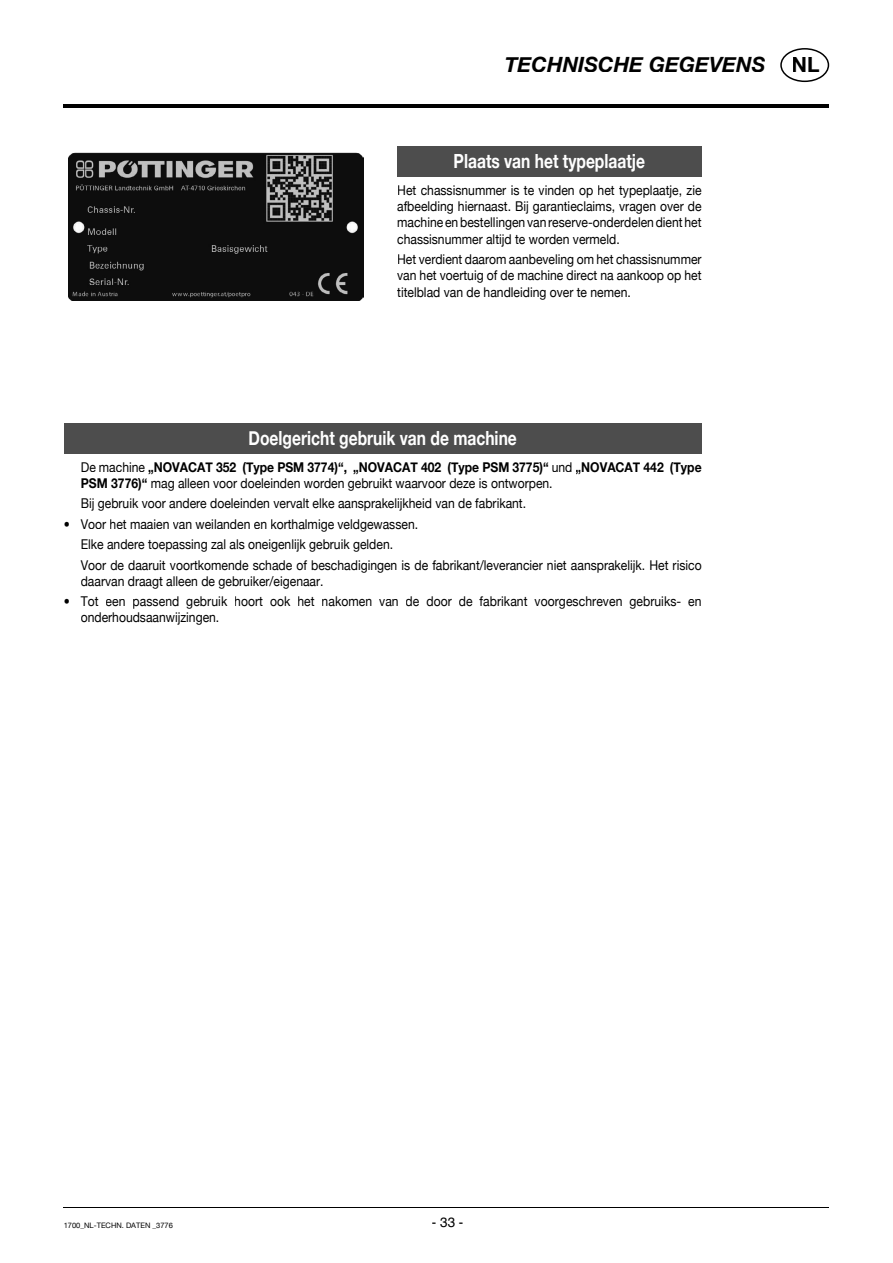
<style>
.page{position:relative;width:893px;height:1263px;background:#fff}
.page>*{position:absolute;margin:0;border:0;box-sizing:border-box;transform-origin:0 0}
.t1{font:italic 700 21px "Helvetica Neue";color:#000}
.t2{font:700 19.5px "Helvetica Neue";color:#fff;scale:.8 1}
.t3{font:13.5px/16.2px "Helvetica Neue";color:#000;scale:.9 1}
.t4{font:700 13.5px/16.2px "Helvetica Neue";color:#000;scale:.9 1}
.t5{font:13.5px "Helvetica";color:#000}
.t6{font:7.5px "Helvetica Neue";color:#000}
.s1{font-style:normal}
.s2{font-weight:400}
</style>
<div class="page">
<hr style="left:64px;top:105px;width:765px;height:3px;background:#000">
<hr style="left:64px;top:1207px;width:765px;height:1px;background:#000">
<svg style="left:780px;top:48px;width:49px;height:34px"></svg>
<div style="left:64px;top:423px;width:638px;height:30px;background:#4d4d4d"></div>
<img style="left:68px;top:152px;width:295px;height:149px">
<div style="left:397px;top:147px;width:305px;height:30px;background:#4d4d4d"></div>
<h1 class="t1" style="left:505px;top:51px;width:316px">TECHNISCHE GEGEVENS <span class="s1">NL</span></h1>
<h2 class="t2" style="left:454px;top:149px;width:241px">Plaats van het typeplaatje</h2>
<p class="t3" style="left:397px;top:182px;width:340px;text-align:justify">Het chassisnummer is te vinden op het typeplaatje, zie afbeelding hiernaast. Bij garantieclaims, vragen over de machine en bestellingen van reserve-onderdelen dient het chassisnummer altijd te worden vermeld.</p>
<p class="t3" style="left:397px;top:251px;width:340px;text-align:justify">Het verdient daarom aanbeveling om het chassisnummer van het voertuig of de machine direct na aankoop op het titelblad van de handleiding over te nemen.</p>
<h2 class="t2" style="left:248px;top:426px;width:337px">Doelgericht gebruik van de machine</h2>
<p class="t4" style="left:81px;top:458px;width:691px"><span class="s2">De machine</span> „NOVACAT 352 (Type PSM 3774)“, „NOVACAT 402 (Type PSM 3775)“ <span class="s2">und</span> „NOVACAT 442 (Type<br>PSM 3776)“ <span class="s2">mag alleen voor doeleinden worden gebruikt waarvoor deze is ontworpen.</span></p>
<p class="t3" style="left:81px;top:495px;width:496px">Bij gebruik voor andere doeleinden vervalt elke aansprakelijkheid van de fabrikant.</p>
<p class="t3" style="left:81px;top:513px;width:691px;line-height:20.4px;text-indent:-17px">• Voor het maaien van weilanden en korthalmige veldgewassen.<br>Elke andere toepassing zal als oneigenlijk gebruik gelden.<br>Voor de daaruit voortkomende schade of beschadigingen is de fabrikant/leverancier niet aansprakelijk. Het risico</p>
<p class="t3" style="left:81px;top:573px;width:271px">daarvan draagt alleen de gebruiker/eigenaar.</p>
<p class="t3" style="left:81px;top:593px;width:691px;text-indent:-17px">• Tot een passend gebruik hoort ook het nakomen van de door de fabrikant voorgeschreven gebruiks- en onderhoudsaanwijzingen.</p>
<p class="t6" style="left:64px;top:1220px;width:111px">1700_NL-TECHN. DATEN _3776</p>
<p class="t5" style="left:432px;top:1213px;width:33px">- 33 -</p>
</div>
